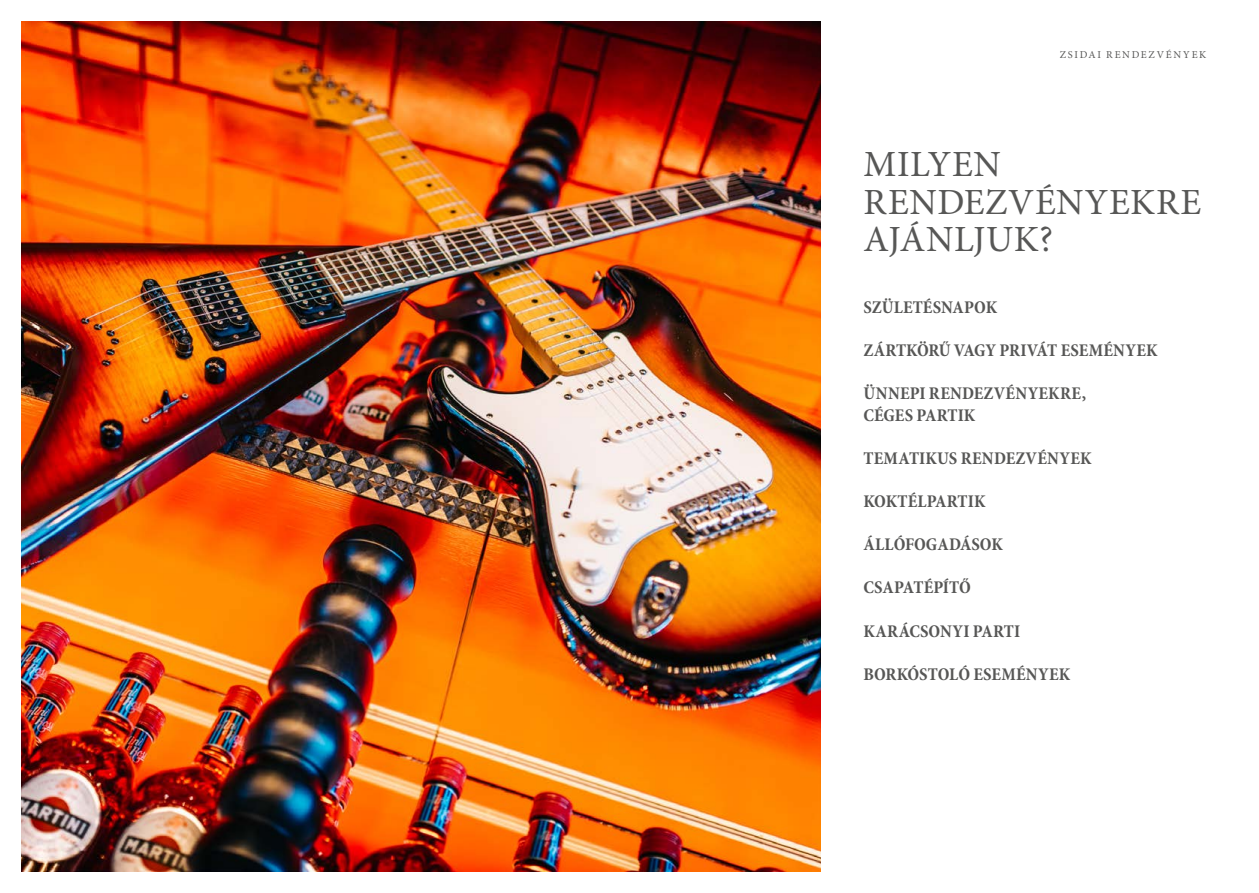
<style>
.page{position:relative;width:1259px;height:893px;background:#fff}
.page>*{position:absolute;margin:0;border:0;box-sizing:border-box;transform-origin:0 0}
.t1{font:36.9px/37.8px "Minion Pro";letter-spacing:.02em;color:#575756}
.t2{font:700 condensed 18px/21.6px "Minion Pro";letter-spacing:.005em;color:#575756}
.t3{font:10.5px "Minion Pro";letter-spacing:.165em;color:#575756}
</style>
<div class="page">
<img style="left:21px;top:21px;width:800px;height:851px">
<p class="t3" style="left:1059px;top:48px;width:148px">ZSIDAI RENDEZVÉNYEK</p>
<h1 class="t1" style="left:863px;top:145px;width:339px">MILYEN<br>RENDEZVÉNYEKRE<br>AJÁNLJUK?</h1>
<p class="t2" style="left:863px;top:296px;width:135px">SZÜLETÉSNAPOK</p>
<p class="t2" style="left:863px;top:339px;width:295px">ZÁRTKÖRŰ VAGY PRIVÁT ESEMÉNYEK</p>
<p class="t2" style="left:863px;top:382px;width:224px">ÜNNEPI RENDEZVÉNYEKRE,<br>CÉGES PARTIK</p>
<p class="t2" style="left:863px;top:447px;width:229px">TEMATIKUS RENDEZVÉNYEK</p>
<p class="t2" style="left:863px;top:490px;width:123px">KOKTÉLPARTIK</p>
<p class="t2" style="left:863px;top:534px;width:141px">ÁLLÓFOGADÁSOK</p>
<p class="t2" style="left:863px;top:577px;width:109px">CSAPATÉPÍTŐ</p>
<p class="t2" style="left:863px;top:620px;width:158px">KARÁCSONYI PARTI</p>
<p class="t2" style="left:863px;top:663px;width:208px">BORKÓSTOLÓ ESEMÉNYEK</p>
</div>
